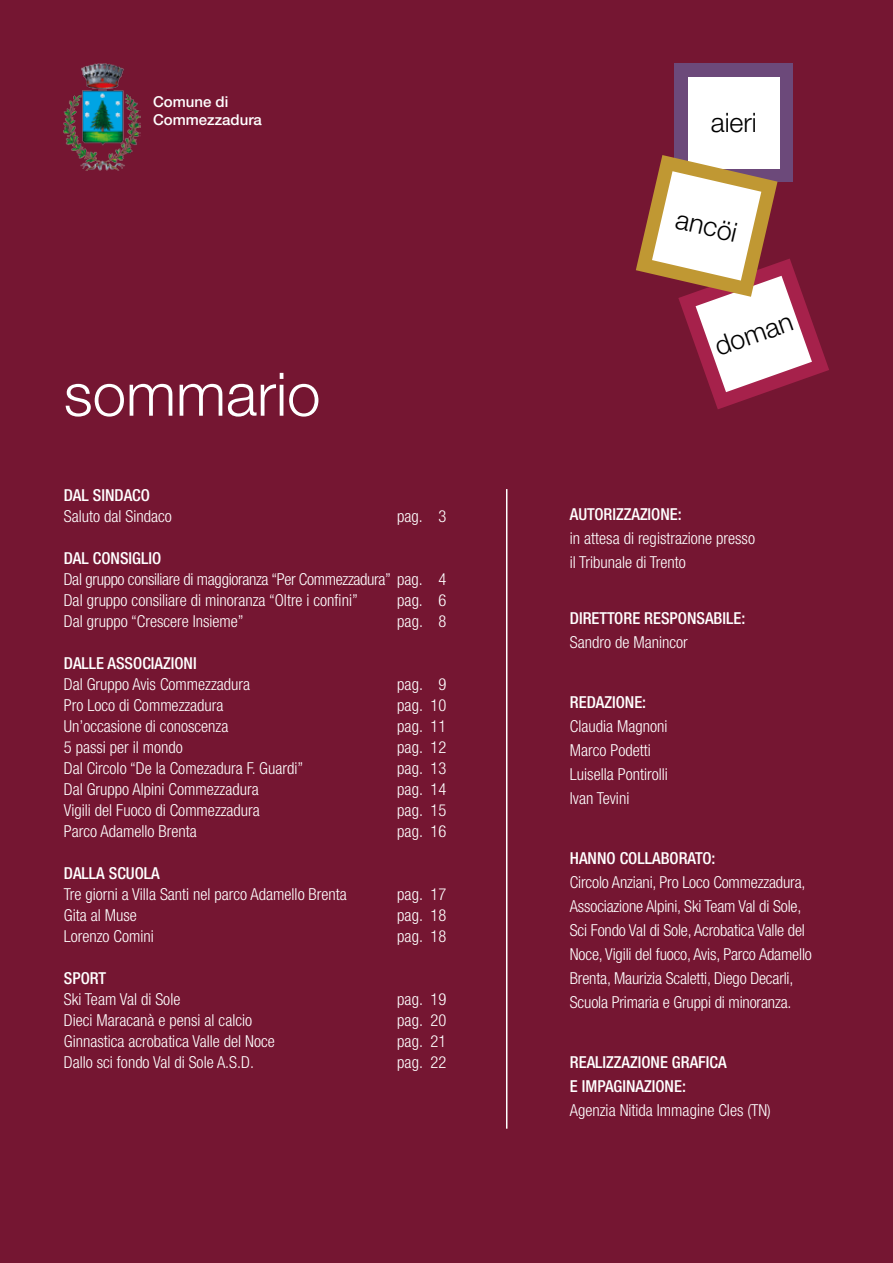
<style>
.page{position:relative;width:893px;height:1263px;background:#751632}
.page>*{position:absolute;margin:0;border:0;box-sizing:border-box;transform-origin:0 0}
.t1{font:300 60px "Helvetica Neue";color:#fff}
.t2{font:300 26.85px "Helvetica Neue";color:#000}
.t3{font:300 condensed 16.5px/24px "Helvetica Neue";color:#fff}
.t4{font:500 condensed 16.5px/24px "Helvetica Neue";color:#fff}
.t5{font:500 15px/18px "Helvetica Neue";color:#fff}
</style>
<div class="page">
<div style="left:675px;top:64px;width:118px;height:118px;background:#6c497a"></div>
<div style="left:688px;top:77px;width:91px;height:91px;background:#fff"></div>
<svg style="left:636px;top:155px;width:193px;height:254px"></svg>
<img style="left:64px;top:64px;width:76px;height:106px">
<hr style="left:506px;top:489px;width:1px;height:640px;background:#fff">
<p class="t5" style="left:153px;top:93px;width:110px">Comune di<br>Commezzadura</p>
<h1 class="t1" style="left:64px;top:358px;width:258px">sommario</h1>
<p class="t4" style="left:64px;top:482px;width:88px">DAL SINDACO</p>
<p class="t3" style="left:64px;top:504px;width:110px">Saluto dal Sindaco</p>
<p class="t3" style="left:397px;top:504px;width:51px">pag. 3</p>
<p class="t4" style="left:64px;top:545px;width:99px">DAL CONSIGLIO</p>
<p class="t3" style="left:64px;top:568px;width:384px;line-height:21px">Dal gruppo consiliare di maggioranza “Per Commezzadura” pag. 4<br>Dal gruppo consiliare di minoranza “Oltre i confini”</p>
<p class="t3" style="left:397px;top:588px;width:51px">pag. 6</p>
<p class="t3" style="left:64px;top:609px;width:181px">Dal gruppo “Crescere Insieme”</p>
<p class="t3" style="left:397px;top:609px;width:51px">pag. 8</p>
<p class="t4" style="left:64px;top:650px;width:134px">DALLE ASSOCIAZIONI</p>
<p class="t3" style="left:64px;top:672px;width:188px">Dal Gruppo Avis Commezzadura</p>
<p class="t3" style="left:397px;top:672px;width:51px">pag. 9</p>
<p class="t3" style="left:64px;top:693px;width:161px">Pro Loco di Commezzadura</p>
<p class="t3" style="left:397px;top:693px;width:51px">pag. 10</p>
<p class="t3" style="left:64px;top:714px;width:166px">Un’occasione di conoscenza</p>
<p class="t3" style="left:397px;top:714px;width:51px">pag. 11</p>
<p class="t3" style="left:64px;top:735px;width:121px">5 passi per il mondo</p>
<p class="t3" style="left:397px;top:735px;width:51px">pag. 12</p>
<p class="t3" style="left:64px;top:756px;width:241px">Dal Circolo “De la Comezadura F. Guardi”</p>
<p class="t3" style="left:397px;top:756px;width:51px">pag. 13</p>
<p class="t3" style="left:64px;top:777px;width:196px">Dal Gruppo Alpini Commezzadura</p>
<p class="t3" style="left:397px;top:777px;width:51px">pag. 14</p>
<p class="t3" style="left:64px;top:798px;width:198px">Vigili del Fuoco di Commezzadura</p>
<p class="t3" style="left:397px;top:798px;width:51px">pag. 15</p>
<p class="t3" style="left:64px;top:819px;width:134px">Parco Adamello Brenta</p>
<p class="t3" style="left:397px;top:819px;width:51px">pag. 16</p>
<p class="t4" style="left:64px;top:860px;width:97px">DALLA SCUOLA</p>
<p class="t3" style="left:64px;top:882px;width:284px">Tre giorni a Villa Santi nel parco Adamello Brenta</p>
<p class="t3" style="left:397px;top:882px;width:51px">pag. 17</p>
<p class="t3" style="left:64px;top:903px;width:74px">Gita al Muse</p>
<p class="t3" style="left:397px;top:903px;width:51px">pag. 18</p>
<p class="t3" style="left:64px;top:924px;width:92px">Lorenzo Comini</p>
<p class="t3" style="left:397px;top:924px;width:51px">pag. 18</p>
<p class="t4" style="left:64px;top:965px;width:44px">SPORT</p>
<p class="t3" style="left:64px;top:987px;width:118px">Ski Team Val di Sole</p>
<p class="t3" style="left:397px;top:987px;width:51px">pag. 19</p>
<p class="t3" style="left:64px;top:1008px;width:190px">Dieci Maracanà e pensi al calcio</p>
<p class="t3" style="left:397px;top:1008px;width:51px">pag. 20</p>
<p class="t3" style="left:64px;top:1029px;width:212px">Ginnastica acrobatica Valle del Noce</p>
<p class="t3" style="left:397px;top:1029px;width:51px">pag. 21</p>
<p class="t3" style="left:64px;top:1050px;width:192px">Dallo sci fondo Val di Sole A.S.D.</p>
<p class="t3" style="left:397px;top:1050px;width:51px">pag. 22</p>
<h2 class="t2" style="left:711px;top:106px;width:48px">aieri</h2>
<h2 class="t2" style="left:680px;top:203px;width:64px;rotate:13deg">ancöi</h2>
<h2 class="t2" style="left:710px;top:332px;width:82px;rotate:-20deg">doman</h2>
<p class="t4" style="left:570px;top:502px;width:113px">AUTORIZZAZIONE:</p>
<p class="t3" style="left:570px;top:526px;width:187px">in attesa di registrazione presso il Tribunale di Trento</p>
<p class="t4" style="left:570px;top:606px;width:177px">DIRETTORE RESPONSABILE:</p>
<p class="t3" style="left:570px;top:630px;width:119px">Sandro de Manincor</p>
<p class="t4" style="left:570px;top:690px;width:78px">REDAZIONE:</p>
<p class="t3" style="left:570px;top:714px;width:99px">Claudia Magnoni<br>Marco Podetti<br>Luisella Pontirolli<br>Ivan Tevini</p>
<p class="t4" style="left:570px;top:846px;width:147px">HANNO COLLABORATO:</p>
<p class="t3" style="left:570px;top:870px;width:243px">Circolo Anziani, Pro Loco Commezzadura, Associazione Alpini, Ski Team Val di Sole, Sci Fondo Val di Sole, Acrobatica Valle del Noce, Vigili del fuoco, Avis, Parco Adamello Brenta, Maurizia Scaletti, Diego Decarli, Scuola Primaria e Gruppi di minoranza.</p>
<p class="t4" style="left:570px;top:1050px;width:158px">REALIZZAZIONE GRAFICA<br>E IMPAGINAZIONE:</p>
<p class="t3" style="left:570px;top:1098px;width:203px">Agenzia Nitida Immagine Cles (TN)</p>
</div>
